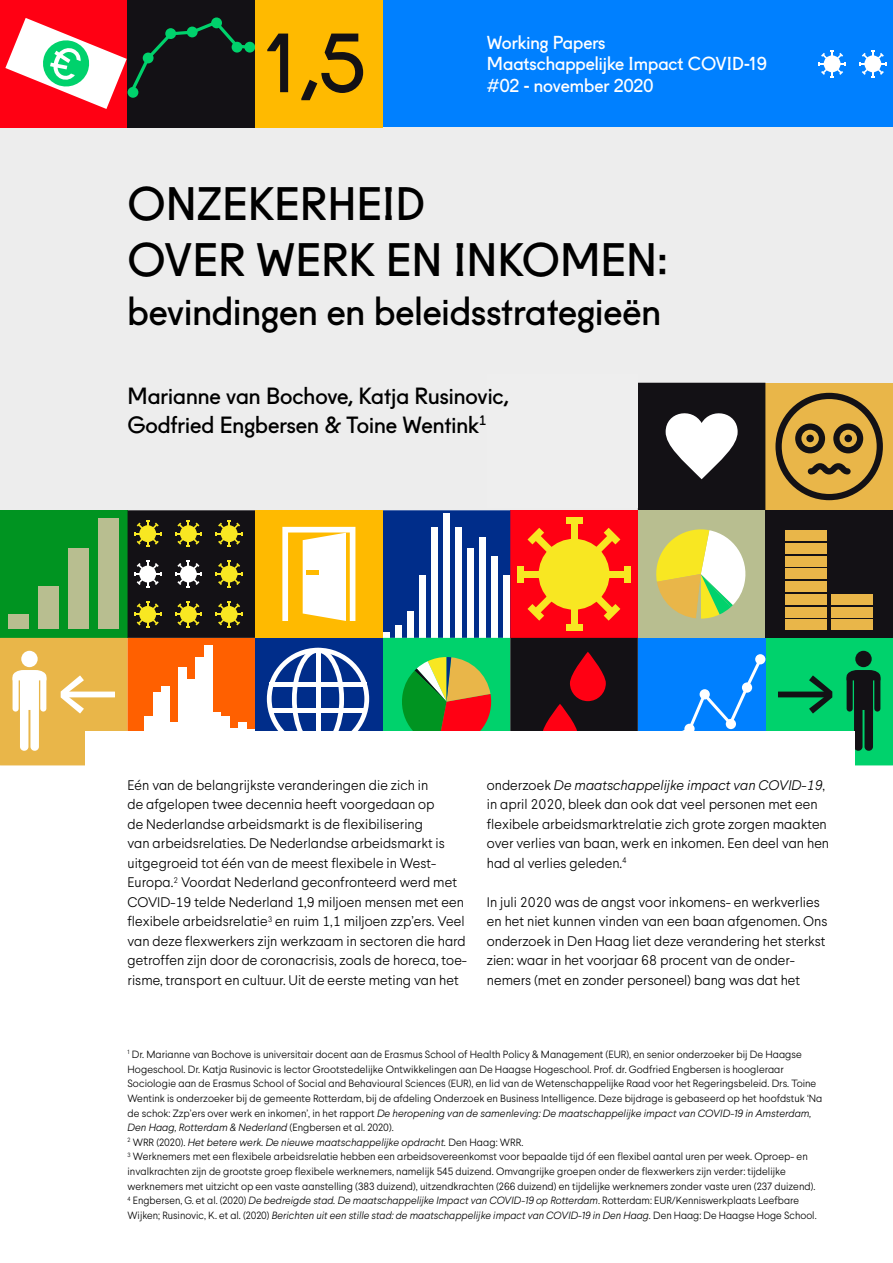
<style>
.page{position:relative;width:893px;height:1263px;background:#fff}
.page>*{position:absolute;margin:0;border:0;box-sizing:border-box;transform-origin:0 0}
.t1{font:45px/55.5px "Fugue";color:#000}
.t2{font:37.5px "Fugue";color:#000}
.t3{font:22.5px/28.5px "Fugue";color:#000}
.t4{font:18px/21.6px "Fugue";color:#fff}
.t5{font:300 13.8px/19.5px "Larsseit";color:#000}
.t6{font:300 10.5px/14.7px "Larsseit";color:#000}
.s1{font-style:italic}
</style>
<div class="page">
<div style="left:383px;top:0;width:510px;height:128px;background:#0080ff"></div>
<div style="left:0;top:128px;width:893px;height:382px;background:#ededed"></div>
<div style="left:765px;top:383px;width:128px;height:127px;background:#e9b649"></div>
<svg style="left:775px;top:393px;width:108px;height:107px"></svg>
<div style="left:844px;top:435px;width:8px;height:7px;background:#131115;border-radius:50%"></div>
<div style="left:0;top:0;width:128px;height:128px;background:#ff0013"></div>
<div style="left:128px;top:0;width:127px;height:128px;background:#131115"></div>
<svg style="left:5px;top:18px;width:246px;height:91px"></svg>
<div style="left:128px;top:87px;width:10px;height:11px;background:#00d26c;border-radius:50%"></div>
<div style="left:143px;top:53px;width:11px;height:10px;background:#00d26c;border-radius:50%"></div>
<div style="left:165px;top:28px;width:11px;height:11px;background:#00d26c;border-radius:50%"></div>
<div style="left:187px;top:27px;width:11px;height:10px;background:#00d26c;border-radius:50%"></div>
<div style="left:211px;top:17px;width:11px;height:11px;background:#00d26c;border-radius:50%"></div>
<div style="left:232px;top:42px;width:10px;height:11px;background:#00d26c;border-radius:50%"></div>
<div style="left:244px;top:42px;width:11px;height:11px;background:#00d26c;border-radius:50%"></div>
<div style="left:0;top:510px;width:128px;height:128px;background:#009421"></div>
<div style="left:99px;top:518px;width:20px;height:111px;background:#b8be90"></div>
<div style="left:69px;top:548px;width:20px;height:81px;background:#b8be90"></div>
<div style="left:38px;top:586px;width:21px;height:43px;background:#b8be90"></div>
<div style="left:8px;top:614px;width:20px;height:15px;background:#b8be90"></div>
<div style="left:0;top:638px;width:128px;height:127px;background:#e9b649"></div>
<div style="left:20px;top:675px;width:8px;height:76px;background:#fff;border-radius:4px"></div>
<div style="left:30px;top:675px;width:9px;height:76px;background:#fff;border-radius:4px"></div>
<div style="left:13px;top:675px;width:6px;height:36px;background:#fff;border-radius:3px"></div>
<div style="left:40px;top:675px;width:6px;height:36px;background:#fff;border-radius:3px"></div>
<svg style="left:13px;top:670px;width:33px;height:10px"></svg>
<div style="left:21px;top:677px;width:17px;height:33px;background:#fff"></div>
<div style="left:21px;top:651px;width:17px;height:16px;background:#fff;border-radius:50%"></div>
<svg style="left:61px;top:675px;width:54px;height:38px"></svg>
<div style="left:255px;top:0;width:128px;height:128px;background:#ffba00"></div>
<svg style="left:267px;top:34px;width:21px;height:58px"></svg>
<svg style="left:301px;top:34px;width:62px;height:66px"></svg>
<div style="left:765px;top:638px;width:128px;height:127px;background:#00d26c"></div>
<div style="left:864px;top:675px;width:9px;height:76px;background:#131115;border-radius:4px"></div>
<div style="left:854px;top:675px;width:8px;height:76px;background:#131115;border-radius:4px"></div>
<div style="left:874px;top:675px;width:6px;height:36px;background:#131115;border-radius:3px"></div>
<div style="left:847px;top:675px;width:6px;height:36px;background:#131115;border-radius:3px"></div>
<svg style="left:847px;top:670px;width:33px;height:10px"></svg>
<div style="left:855px;top:677px;width:17px;height:33px;background:#131115"></div>
<div style="left:855px;top:651px;width:17px;height:16px;background:#131115;border-radius:50%"></div>
<svg style="left:778px;top:675px;width:54px;height:38px"></svg>
<svg style="left:128px;top:510px;width:127px;height:221px"></svg>
<div style="left:255px;top:510px;width:128px;height:128px;background:#ffba00"></div>
<svg style="left:282px;top:527px;width:73px;height:94px"></svg>
<hr style="left:306px;top:570px;width:13px;height:4px;background:#ffba00">
<div style="left:765px;top:510px;width:128px;height:128px;background:#131115"></div>
<div style="left:785px;top:619px;width:42px;height:11px;background:#e9b649"></div>
<div style="left:785px;top:607px;width:42px;height:10px;background:#e9b649"></div>
<div style="left:785px;top:594px;width:42px;height:10px;background:#e9b649"></div>
<div style="left:785px;top:581px;width:42px;height:11px;background:#e9b649"></div>
<div style="left:785px;top:569px;width:42px;height:10px;background:#e9b649"></div>
<div style="left:785px;top:556px;width:42px;height:10px;background:#e9b649"></div>
<div style="left:785px;top:543px;width:42px;height:11px;background:#e9b649"></div>
<div style="left:785px;top:531px;width:42px;height:10px;background:#e9b649"></div>
<div style="left:831px;top:619px;width:42px;height:11px;background:#e9b649"></div>
<div style="left:831px;top:607px;width:42px;height:10px;background:#e9b649"></div>
<div style="left:831px;top:594px;width:42px;height:10px;background:#e9b649"></div>
<div style="left:255px;top:638px;width:128px;height:127px;background:#002d8a"></div>
<svg style="left:267px;top:648px;width:102px;height:83px"></svg>
<hr style="left:316px;top:650px;width:4px;height:98px;background:#fff">
<div style="left:269px;top:682px;width:98px;height:5px;background:#fff"></div>
<div style="left:269px;top:708px;width:98px;height:5px;background:#fff"></div>
<svg style="left:859px;top:50px;width:27px;height:27px"></svg>
<svg style="left:818px;top:50px;width:28px;height:27px"></svg>
<svg style="left:383px;top:383px;width:382px;height:348px"></svg>
<svg style="left:570px;top:652px;width:36px;height:49px"></svg>
<svg style="left:542px;top:704px;width:36px;height:49px"></svg>
<div style="left:85px;top:731px;width:770px;height:137px;background:#fff"></div>
<div style="left:487px;top:374px;width:151px;height:134px;background:#eee"></div>
<h3 class="t4" style="left:487px;top:30px;width:282px">Working Papers<br>Maatschappelijke Impact COVID-19 #02 - november 2020</h3>
<h1 class="t1" style="left:128px;top:172px;width:542px">ONZEKERHEID<br>OVER WERK EN INKOMEN:</h1>
<h2 class="t2" style="left:128px;top:282px;width:535px">bevindingen en beleidsstrategieën</h2>
<h3 class="t3" style="left:128px;top:380px;width:383px">Marianne van Bochove, Katja Rusinovic,<br>Godfried Engbersen &amp; Toine Wentink<sup>1</sup></h3>
<p class="t5" style="left:128px;top:775px;width:341px">Eén van de belangrijkste veranderingen die zich in<br>de afgelopen twee decennia heeft voorgedaan op<br>de Nederlandse arbeidsmarkt is de flexibilisering<br>van arbeidsrelaties. De Nederlandse arbeidsmarkt is uitgegroeid tot één van de meest flexibele in West-Europa.<sup>2</sup> Voordat Nederland geconfronteerd werd met COVID-19 telde Nederland 1,9 miljoen mensen met een flexibele arbeidsrelatie<sup>3</sup> en ruim 1,1 miljoen zzp’ers. Veel van deze flexwerkers zijn werkzaam in sectoren die hard getroffen zijn door de coronacrisis, zoals de horeca, toe&shy;risme, transport en cultuur. Uit de eerste meting van het</p>
<p class="t5" style="left:487px;top:775px;width:344px">onderzoek <span class="s1">De maatschappelijke impact van COVID-19</span>, in april 2020, bleek dan ook dat veel personen met een flexibele arbeidsmarktrelatie zich grote zorgen maakten over verlies van baan, werk en inkomen. Een deel van hen had al verlies geleden.<sup>4</sup></p>
<p class="t5" style="left:487px;top:892px;width:342px">In juli 2020 was de angst voor inkomens- en werkverlies en het niet kunnen vinden van een baan afgenomen. Ons onderzoek in Den Haag liet deze verandering het sterkst zien: waar in het voorjaar 68 procent van de onder&shy;nemers (met en zonder personeel) bang was dat het</p>
<p class="t6" style="left:128px;top:1047px;width:696px"><sup>1</sup> Dr. Marianne van Bochove is universitair docent aan de Erasmus School of Health Policy &amp; Management (EUR), en senior onderzoeker bij De Haagse Hogeschool. Dr. Katja Rusinovic is lector Grootstedelijke Ontwikkelingen aan De Haagse Hogeschool. Prof. dr. Godfried Engbersen is hoogleraar Sociologie aan de Erasmus School of Social and Behavioural Sciences (EUR), en lid van de Wetenschappelijke Raad voor het Regeringsbeleid. Drs. Toine Wentink is onderzoeker bij de gemeente Rotterdam, bij de afdeling Onderzoek en Business Intelligence. Deze bijdrage is gebaseerd op het hoofdstuk ‘Na de schok: Zzp’ers over werk en inkomen’, in het rapport <span class="s1">De heropening van de samenleving: De maatschappelijke impact van COVID-19 in Amsterdam, Den Haag, Rotterdam &amp; Nederland</span> (Engbersen et al. 2020).<br><sup>2</sup> WRR (2020). <span class="s1">Het betere werk. De nieuwe maatschappelijke opdracht.</span> Den Haag: WRR.<br><sup>3</sup> Werknemers met een flexibele arbeidsrelatie hebben een arbeidsovereenkomst voor bepaalde tijd óf een flexibel aantal uren per week. Oproep- en invalkrachten zijn de grootste groep flexibele werknemers, namelijk 545 duizend. Omvangrijke groepen onder de flexwerkers zijn verder: tijdelijke werknemers met uitzicht op een vaste aanstelling (383 duizend), uitzendkrachten (266 duizend) en tijdelijke werknemers zonder vaste uren (237 duizend).<br><sup>4</sup> Engbersen, G. et al. (2020) <span class="s1">De bedreigde stad. De maatschappelijke Impact van COVID-19 op Rotterdam</span>. Rotterdam: EUR/Kenniswerkplaats Leefbare Wijken; Rusinovic, K. et al. (2020) <span class="s1">Berichten uit een stille stad: de maatschappelijke impact van COVID-19 in Den Haag.</span> Den Haag: De Haagse Hoge School.</p>
</div>
